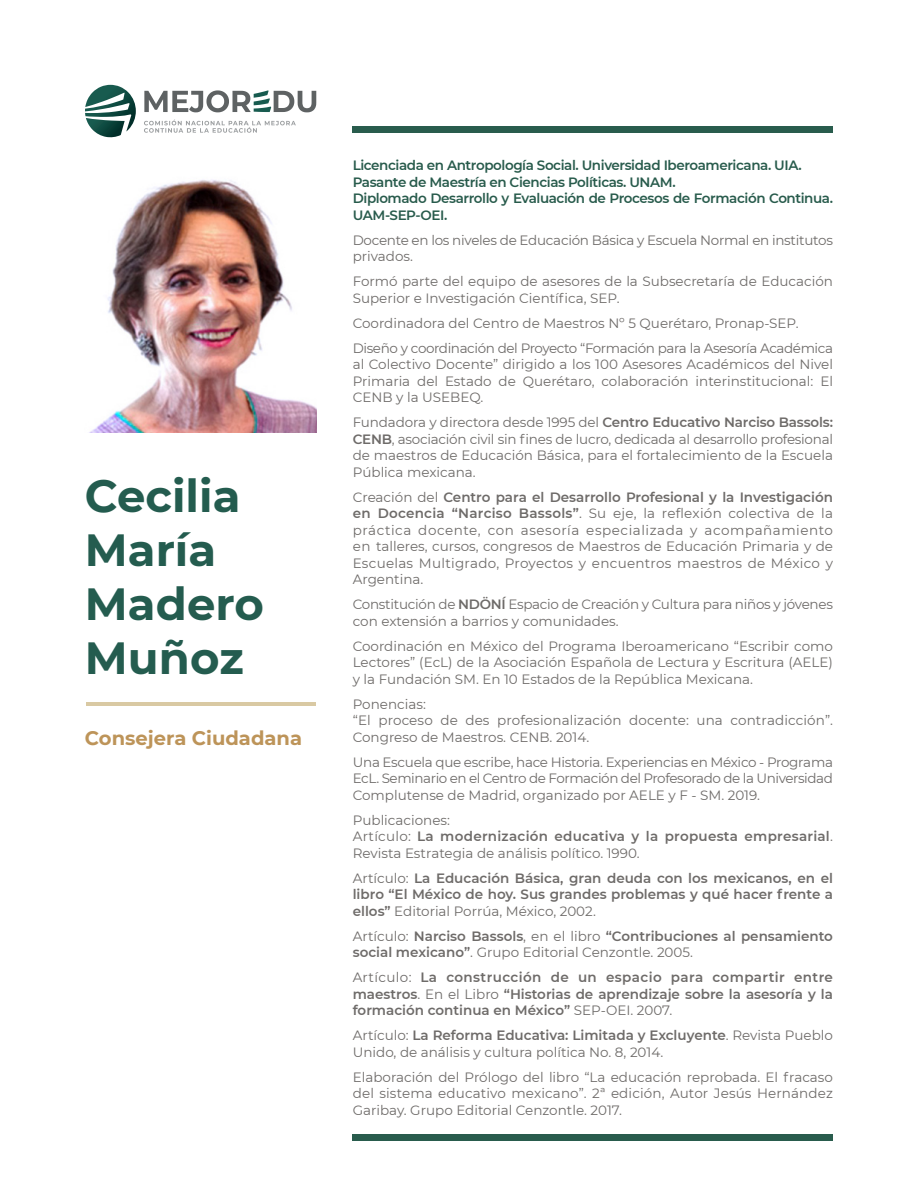
<style>
.page{position:relative;width:918px;height:1188px;background:#fff}
.page>*{position:absolute;margin:0;border:0;box-sizing:border-box;transform-origin:0 0}
.nombre{font:700 45px/54px "Montserrat";color:#245c4f}
.cargo{font:700 19.5px "Montserrat";color:#bd9459}
.texto{font:13.5px/16.5px "Montserrat";color:#6e6b69;text-align:justify}
.texto-2{font:600 13.5px/16.5px "Montserrat";color:#6e6b69;text-align:justify}
.primer_párrafo_segui{font:600 13.5px/16.5px "Montserrat";letter-spacing:-.03em;color:#285b4c}
.texto-3{font:13.5px/16.5px "Montserrat";letter-spacing:-.02em;color:#6e6b69}
.s1{font-weight:600}
.s2{font-weight:400}
</style>
<div class="page">
<svg style="left:85px;top:85px;width:51px;height:53px"></svg>
<svg style="left:144px;top:90px;width:172px;height:22px"></svg>
<svg style="left:144px;top:120px;width:152px;height:13px"></svg>
<div style="left:353px;top:126px;width:480px;height:7px;background:#295c4d"></div>
<div style="left:353px;top:1134px;width:480px;height:7px;background:#295c4d"></div>
<hr style="left:86px;top:702px;width:230px;height:4px;background:#d9c9a3">
<img style="left:90px;top:180px;width:226px;height:252px">
<p class="nombre" style="left:85px;top:466px;width:181px">Cecilia<br>María<br>Madero<br>Muñoz</p>
<p class="cargo" style="left:85px;top:724px;width:219px">Consejera Ciudadana</p>
<p class="primer_párrafo_segui" style="left:353px;top:157px;width:451px">Licenciada en Antropología Social. Universidad Iberoamericana. UIA.</p>
<p class="primer_párrafo_segui" style="left:353px;top:173px;width:324px">Pasante de Maestría en Ciencias Políticas. UNAM.</p>
<p class="primer_párrafo_segui" style="left:353px;top:190px;width:482px">Diplomado Desarrollo y Evaluación de Procesos de Formación Continua.<br>UAM-SEP-OEI.</p>
<p class="texto-3" style="left:353px;top:231px;width:482px">Docente en los niveles de Educación Básica y Escuela Normal en institutos privados.</p>
<p class="texto" style="left:353px;top:273px;width:482px">Formó parte del equipo de asesores de la Subsecretaría de Educación<br>Superior e Investigación Científica, SEP.</p>
<p class="texto" style="left:353px;top:314px;width:448px">Coordinadora del Centro de Maestros Nº 5 Querétaro, Pronap-SEP.</p>
<p class="texto" style="left:353px;top:339px;width:482px">Diseño y coordinación del Proyecto “Formación para la Asesoría Académica al Colectivo Docente” dirigido a los 100 Asesores Académicos del Nivel Primaria del Estado de Querétaro, colaboración interinstitucional: El CENB y la USEBEQ.</p>
<p class="texto" style="left:353px;top:414px;width:482px">Fundadora y directora desde 1995 del <span class="s1">Centro Educativo Narciso Bassols:<br>CENB</span>, asociación civil sin fines de lucro, dedicada al desarrollo profesional de maestros de Educación Básica, para el fortalecimiento de la Escuela Pública mexicana.</p>
<p class="texto" style="left:353px;top:488px;width:482px">Creación del <span class="s1">Centro para el Desarrollo Profesional y la Investigación en Docencia “Narciso Bassols”</span>. Su eje, la reflexión colectiva de la práctica docente, con asesoría especializada y acompañamiento en talleres, cursos, congresos de Maestros de Educación Primaria y de Escuelas Multigrado, Proyectos y encuentros maestros de México y Argentina.</p>
<p class="texto-3" style="left:353px;top:596px;width:482px">Constitución de <span class="s1">NDÖNÍ</span> Espacio de Creación y Cultura para niños y jóvenes con extensión a barrios y comunidades.</p>
<p class="texto" style="left:353px;top:637px;width:482px">Coordinación en México del Programa Iberoamericano “Escribir como Lectores” (EcL) de la Asociación Española de Lectura y Escritura (AELE) y la Fundación SM. En 10 Estados de la República Mexicana.</p>
<p class="texto" style="left:353px;top:695px;width:75px">Ponencias:</p>
<p class="texto" style="left:353px;top:712px;width:482px">“El proceso de des profesionalización docente: una contradicción”.<br>Congreso de Maestros. CENB. 2014.</p>
<p class="texto" style="left:353px;top:753px;width:482px">Una Escuela que escribe, hace Historia. Experiencias en México - Programa EcL. Seminario en el Centro de Formación del Profesorado de la Universidad Complutense de Madrid, organizado por AELE y F - SM. 2019.</p>
<p class="texto" style="left:353px;top:811px;width:99px">Publicaciones:</p>
<p class="texto" style="left:353px;top:828px;width:482px">Artículo: <span class="s1">La modernización educativa y la propuesta empresarial</span>.<br>Revista Estrategia de análisis político. 1990.</p>
<p class="texto-2" style="left:353px;top:869px;width:482px"><span class="s2">Artículo:</span> La Educación Básica, gran deuda con los mexicanos, en el libro “El México de hoy. Sus grandes problemas y qué hacer frente a ellos” <span class="s2">Editorial Porrúa, México, 2002.</span></p>
<p class="texto-2" style="left:353px;top:927px;width:482px"><span class="s2">Artículo:</span> Narciso Bassols<span class="s2">, en el libro</span> “Contribuciones al pensamiento social mexicano”<span class="s2">. Grupo Editorial Cenzontle. 2005.</span></p>
<p class="texto-2" style="left:353px;top:969px;width:482px"><span class="s2">Artículo:</span> La construcción de un espacio para compartir entre maestros<span class="s2">. En el Libro</span> “Historias de aprendizaje sobre la asesoría y la formación continua en México” <span class="s2">SEP-OEI. 2007.</span></p>
<p class="texto" style="left:353px;top:1027px;width:482px">Artículo: <span class="s1">La Reforma Educativa: Limitada y Excluyente</span>. Revista Pueblo<br>Unido, de análisis y cultura política No. 8, 2014.</p>
<p class="texto" style="left:353px;top:1068px;width:482px">Elaboración del Prólogo del libro “La educación reprobada. El fracaso del sistema educativo mexicano”. 2ª edición, Autor Jesús Hernández Garibay. Grupo Editorial Cenzontle. 2017.</p>
</div>
